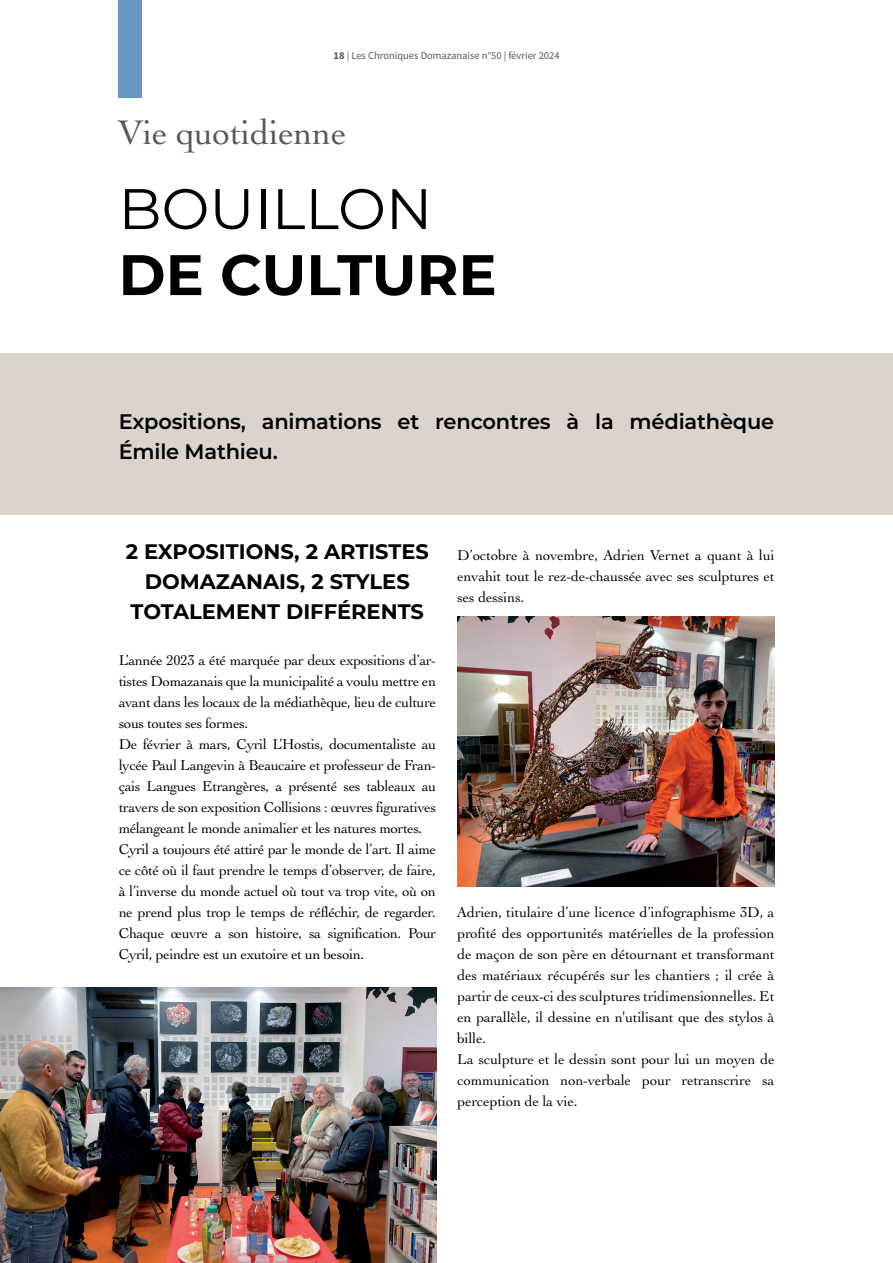
<style>
.page{position:relative;width:893px;height:1263px;background:#fff}
.page>*{position:absolute;margin:0;border:0;box-sizing:border-box;transform-origin:0 0}
.t1{font:700 57px "Montserrat";color:#000}
.t2{font:57px "Montserrat";color:#000}
.t3{font:36px "Engraver Oldsty 205 BT";color:#57585a}
.t4{font:600 21px/30px "Montserrat";letter-spacing:-.01em;color:#000}
.t5{font:700 21px/30px "Montserrat";color:#000;text-align:center}
.t6{font:15px/21px "Engraver Oldsty 205 BT";letter-spacing:-.015em;color:#000}
.t7{font:10.5px "Source Sans Pro";color:#57585a}
.s1{font-weight:700}
</style>
<div class="page">
<div style="left:119px;top:0;width:23px;height:98px;background:#6898c0"></div>
<div style="left:0;top:353px;width:893px;height:162px;background:#dcd4cc"></div>
<img style="left:0;top:987px;width:436px;height:276px">
<img style="left:457px;top:617px;width:317px;height:269px">
<p class="t7" style="left:334px;top:49px;width:227px"><span class="s1">18</span> | Les Chroniques Domazanaise n°50 | février 2024</p>
<h2 class="t3" style="left:119px;top:110px;width:229px">Vie quotidienne</h2>
<h1 class="t2" style="left:119px;top:170px;width:315px">BOUILLON</h1>
<h1 class="t1" style="left:119px;top:234px;width:380px">DE CULTURE</h1>
<h3 class="t4" style="left:119px;top:406px;width:657px">Expositions, animations et rencontres à la médiathèque<br>Émile Mathieu.</h3>
<h3 class="t5" style="left:126px;top:535px;width:305px">2 EXPOSITIONS, 2 ARTISTES<br>DOMAZANAIS, 2 STYLES<br>TOTALEMENT DIFFÉRENTS</h3>
<p class="t6" style="left:119px;top:649px;width:319px">L’année 2023 a été marquée par deux expositions d’ar&shy;tistes Domazanais que la municipalité a voulu mettre en avant dans les locaux de la médiathèque, lieu de culture sous toutes ses formes.<br>De février à mars, Cyril L’Hostis, documentaliste au lycée Paul Langevin à Beaucaire et professeur de Fran&shy;çais Langues Etrangères, a présenté ses tableaux au travers de son exposition Collisions : œuvres figuratives mélangeant le monde animalier et les natures mortes.<br>Cyril a toujours été attiré par le monde de l’art. Il aime ce côté où il faut prendre le temps d’observer, de faire, à l’inverse du monde actuel où tout va trop vite, où on ne prend plus trop le temps de réfléchir, de regarder.<br>Chaque œuvre a son histoire, sa signification. Pour Cyril, peindre est un exutoire et un besoin.</p>
<p class="t6" style="left:457px;top:544px;width:319px;text-align:justify">D’octobre à novembre, Adrien Vernet a quant à lui envahit tout le rez-de-chaussée avec ses sculptures et ses dessins.</p>
<p class="t6" style="left:457px;top:901px;width:319px">Adrien, titulaire d’une licence d’infographisme 3D, a profité des opportunités matérielles de la profession de maçon de son père en détournant et transformant des matériaux récupérés sur les chantiers ; il crée à partir de ceux-ci des sculptures tridimensionnelles. Et en parallèle, il dessine en n'utilisant que des stylos à bille.<br>La sculpture et le dessin sont pour lui un moyen de communication non-verbale pour retranscrire sa perception de la vie.</p>
</div>
